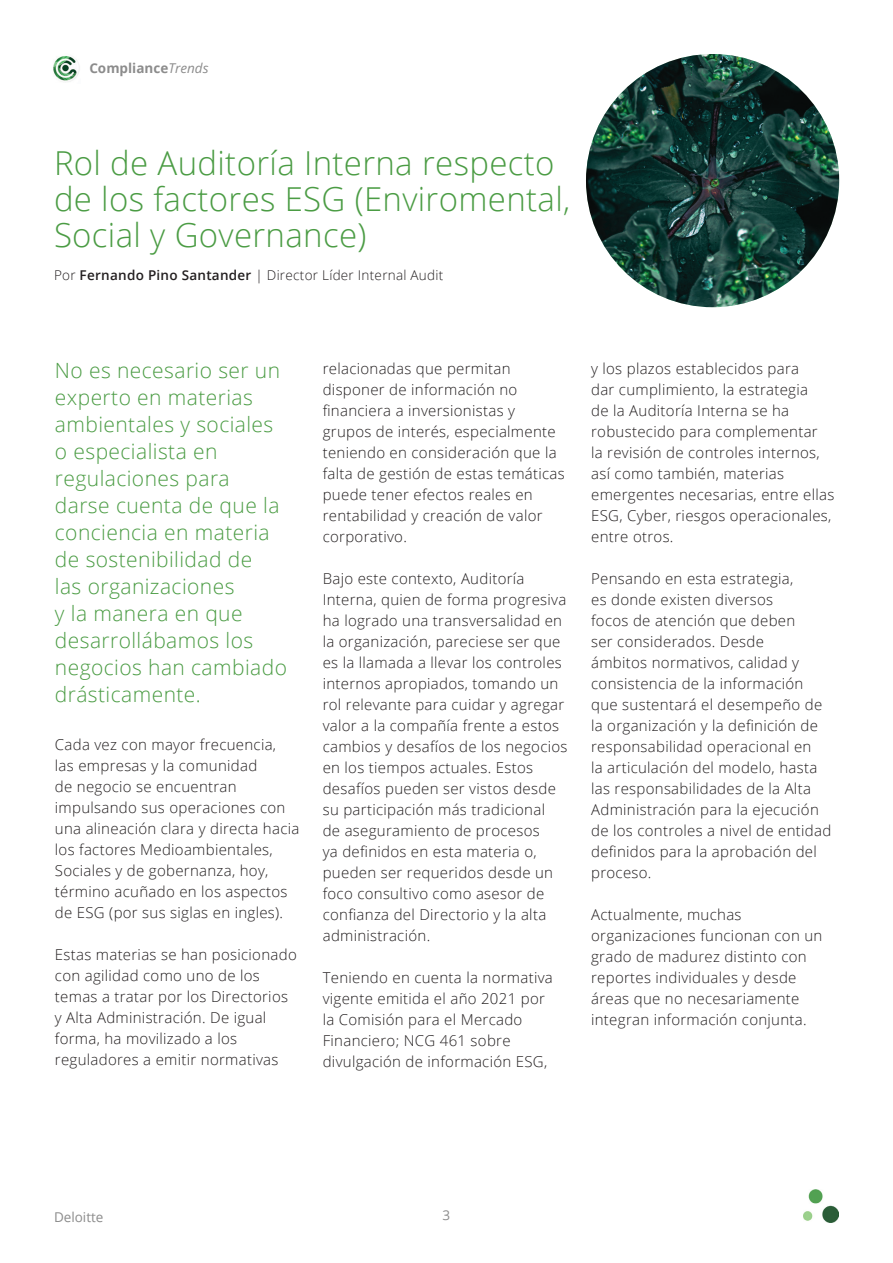
<style>
.page{position:relative;width:893px;height:1263px;background:#fff}
.page>*{position:absolute;margin:0;border:0;box-sizing:border-box;transform-origin:0 0}
.t1{font:300 33px/36px "Open Sans";letter-spacing:.01em;color:#4b9c44}
.t2{font:300 21px/27px "Open Sans";letter-spacing:.02em;color:#4b9c44}
.t3{font:300 15px/21px "Open Sans";letter-spacing:.02em;color:#231f20}
.t4{font:300 13.5px "Open Sans";letter-spacing:.02em;color:#231f20}
.t5{font:700 13.5px "Open Sans";color:#8c8c8c}
.t6{font:13.5px "Open Sans";color:#8c8c8c}
.s1{font-weight:400;font-style:italic}
.s2{font-weight:600}
</style>
<div class="page">
<img style="left:53px;top:56px;width:27px;height:26px">
<img style="left:586px;top:54px;width:253px;height:253px;border-radius:127px">
<img style="left:803px;top:1190px;width:36px;height:33px">
<p class="t5" style="left:89px;top:59px;width:121px">Compliance<span class="s1">Trends</span></p>
<p class="t1" style="left:54px;top:144px;width:518px">Rol de Auditoría Interna respecto de los factores ESG (Enviromental,<br>Social y Governance)</p>
<p class="t4" style="left:54px;top:266px;width:391px">Por <span class="s2">Fernando Pino Santander</span> | Director Líder Internal Audit</p>
<p class="t2" style="left:55px;top:357px;width:234px">No es necesario ser un experto en materias ambientales y sociales o especialista en regulaciones para darse cuenta de que la conciencia en materia de sostenibilidad de<br>las organizaciones<br>y la manera en que desarrollábamos los negocios han cambiado drásticamente.</p>
<p class="t3" style="left:55px;top:734px;width:246px">Cada vez con mayor frecuencia,<br>las empresas y la comunidad<br>de negocio se encuentran impulsando sus operaciones con una alineación clara y directa hacia los factores Medioambientales,<br>Sociales y de gobernanza, hoy, término acuñado en los aspectos de ESG (por sus siglas en ingles).</p>
<p class="t3" style="left:55px;top:944px;width:243px">Estas materias se han posicionado con agilidad como uno de los temas a tratar por los Directorios y Alta Administración. De igual forma, ha movilizado a los reguladores a emitir normativas</p>
<p class="t3" style="left:323px;top:357px;width:244px">relacionadas que permitan disponer de información no financiera a inversionistas y grupos de interés, especialmente teniendo en consideración que la falta de gestión de estas temáticas puede tener efectos reales en rentabilidad y creación de valor corporativo.</p>
<p class="t3" style="left:323px;top:567px;width:246px">Bajo este contexto, Auditoría<br>Interna, quien de forma progresiva ha logrado una transversalidad en la organización, pareciese ser que es la llamada a llevar los controles internos apropiados, tomando un rol relevante para cuidar y agregar valor a la compañía frente a estos cambios y desafíos de los negocios en los tiempos actuales. Estos desafíos pueden ser vistos desde su participación más tradicional<br>de aseguramiento de procesos<br>ya definidos en esta materia o, pueden ser requeridos desde un foco consultivo como asesor de confianza del Directorio y la alta administración.</p>
<p class="t3" style="left:323px;top:966px;width:232px">Teniendo en cuenta la normativa vigente emitida el año 2021 por la Comisión para el Mercado<br>Financiero; NCG 461 sobre divulgación de información ESG,</p>
<p class="t3" style="left:591px;top:357px;width:245px">y los plazos establecidos para<br>dar cumplimiento, la estrategia<br>de la Auditoría Interna se ha robustecido para complementar<br>la revisión de controles internos, así como también, materias emergentes necesarias, entre ellas<br>ESG, Cyber, riesgos operacionales, entre otros.</p>
<p class="t3" style="left:591px;top:567px;width:242px">Pensando en esta estrategia,<br>es donde existen diversos<br>focos de atención que deben<br>ser considerados. Desde<br>ámbitos normativos, calidad y consistencia de la información que sustentará el desempeño de la organización y la definición de responsabilidad operacional en<br>la articulación del modelo, hasta las responsabilidades de la Alta<br>Administración para la ejecución de los controles a nivel de entidad definidos para la aprobación del proceso.</p>
<p class="t3" style="left:591px;top:903px;width:233px">Actualmente, muchas organizaciones funcionan con un grado de madurez distinto con reportes individuales y desde áreas que no necesariamente integran información conjunta.</p>
<p class="t6" style="left:54px;top:1207px;width:51px">Deloitte</p>
<p class="t6" style="left:443px;top:1206px;width:9px">3</p>
</div>
